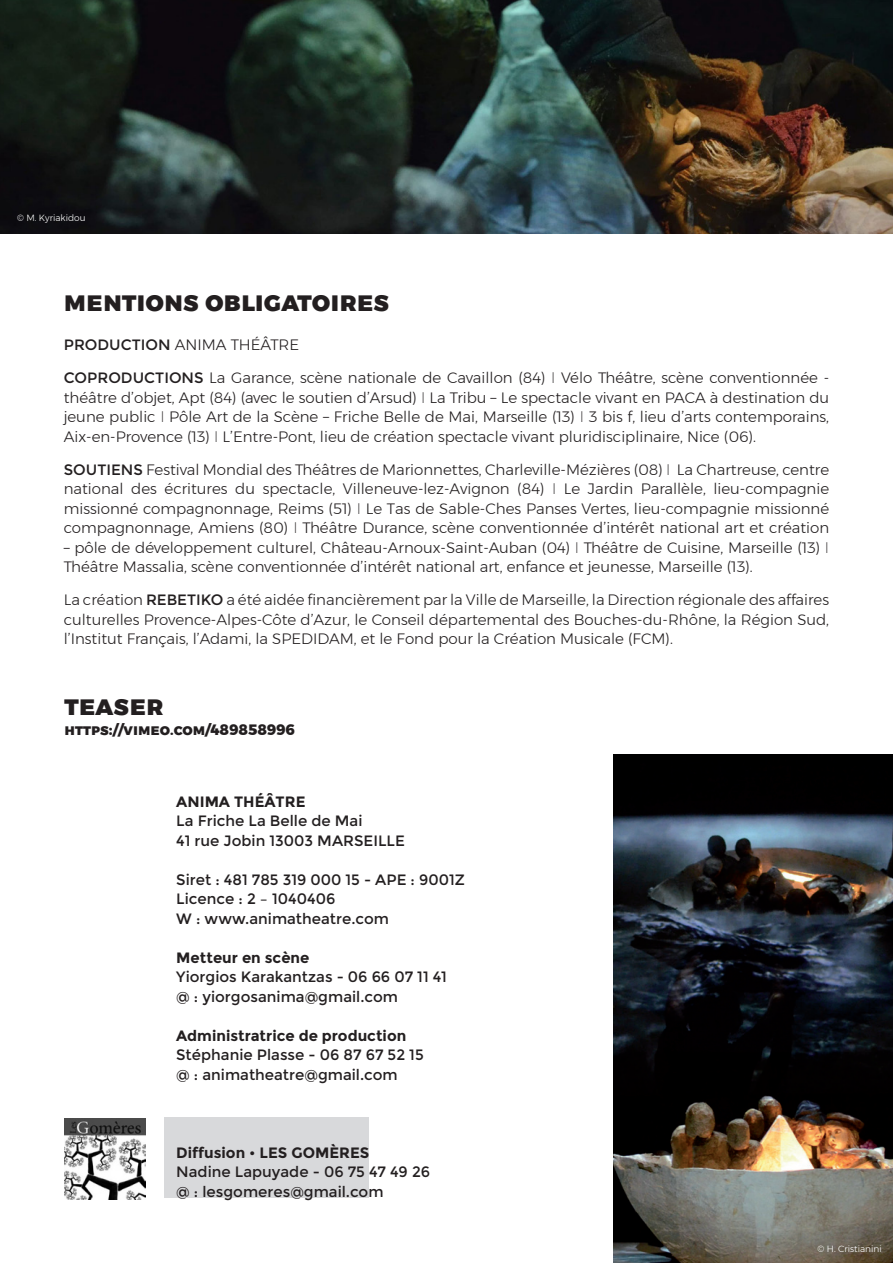
<style>
.page{position:relative;width:893px;height:1263px;background:#fff}
.page>*{position:absolute;margin:0;border:0;box-sizing:border-box;transform-origin:0 0}
.t1{font:800 27px "Montserrat";color:#231f20}
.t2{font:300 15px/19.5px "Montserrat";color:#231f20;text-align:justify}
.t3{font:15px "Montserrat";color:#231f20}
.t4{font:700 15px "Montserrat";color:#231f20}
.t5{font:800 15px "Montserrat";color:#231f20}
.t6{font:300 9px "Montserrat";color:#fff}
.s1{font-weight:400}
.s2{font-weight:200}
</style>
<div class="page">
<img style="left:0;top:0;width:893px;height:234px">
<img style="left:613px;top:755px;width:280px;height:508px">
<div style="left:165px;top:1117px;width:204px;height:81px;background:#d8d9db"></div>
<img style="left:65px;top:1118px;width:81px;height:81px">
<p class="t6" style="left:17px;top:211px;width:70px">© M. Kyriakidou</p>
<p class="t1" style="left:64px;top:280px;width:327px">MENTIONS OBLIGATOIRES</p>
<p class="t2" style="left:64px;top:335px;width:237px"><span class="s1">PRODUCTION</span> ANIMA THÉÂTRE</p>
<p class="t2" style="left:64px;top:368px;width:767px"><span class="s1">COPRODUCTIONS</span> La Garance, scène nationale de Cavaillon (84) <span class="s2">I</span> Vélo Théâtre, scène conventionnée - théâtre d’objet, Apt (84) (avec le soutien d’Arsud) <span class="s2">I</span> La Tribu – Le spectacle vivant en PACA à destination du jeune public <span class="s2">I</span> Pôle Art de la Scène – Friche Belle de Mai, Marseille (13) <span class="s2">I</span> 3 bis f, lieu d’arts contemporains, Aix-en-Provence (13) <span class="s2">I</span> L’Entre-Pont, lieu de création spectacle vivant pluridisciplinaire, Nice (06).</p>
<p class="t2" style="left:64px;top:459px;width:767px"><span class="s1">SOUTIENS</span> Festival Mondial des Théâtres de Marionnettes, Charleville-Mézières (08) <span class="s2">I</span> La Chartreuse, centre national des écritures du spectacle, Villeneuve-lez-Avignon (84) <span class="s2">I</span> Le Jardin Parallèle, lieu-compagnie missionné compagnonnage, Reims (51) <span class="s2">I</span> Le Tas de Sable-Ches Panses Vertes, lieu-compagnie missionné compagnonnage, Amiens (80) <span class="s2">I</span> Théâtre Durance, scène conventionnée d’intérêt national art et création</p>
<p class="t2" style="left:64px;top:537px;width:767px">– pôle de développement culturel, Château-Arnoux-Saint-Auban (04) <span class="s2">I</span> Théâtre de Cuisine, Marseille (13) <span class="s2">I<br></span>Théâtre Massalia, scène conventionnée d’intérêt national art, enfance et jeunesse, Marseille (13).</p>
<p class="t2" style="left:64px;top:590px;width:767px">La création <span class="s1">REBETIKO</span> a été aidée financièrement par la Ville de Marseille, la Direction régionale des affaires culturelles Provence-Alpes-Côte d’Azur, le Conseil départemental des Bouches-du-Rhône, la Région Sud, l’Institut Français, l’Adami, la SPEDIDAM, et le Fond pour la Création Musicale (FCM).</p>
<p class="t1" style="left:65px;top:683px;width:101px">TEASER</p>
<p class="t5" style="left:65px;top:717px;width:232px">HTTPS://VIMEO.COM/489858996</p>
<p class="t4" style="left:176px;top:792px;width:131px">ANIMA THÉÂTRE</p>
<p class="t3" style="left:176px;top:812px;width:188px">La Friche La Belle de Mai</p>
<p class="t3" style="left:176px;top:831px;width:230px">41 rue Jobin 13003 MARSEILLE</p>
<p class="t3" style="left:176px;top:870px;width:290px">Siret : 481 785 319 000 15 - APE : 9001Z</p>
<p class="t3" style="left:176px;top:890px;width:160px">Licence : 2 – 1040406</p>
<p class="t3" style="left:176px;top:909px;width:214px">W : www.animatheatre.com</p>
<p class="t4" style="left:176px;top:948px;width:135px">Metteur en scène</p>
<p class="t3" style="left:176px;top:968px;width:272px">Yiorgios Karakantzas - 06 66 07 11 41</p>
<p class="t3" style="left:176px;top:987px;width:223px">@ : yiorgosanima@gmail.com</p>
<p class="t4" style="left:176px;top:1026px;width:232px">Administratrice de production</p>
<p class="t3" style="left:176px;top:1046px;width:249px">Stéphanie Plasse - 06 87 67 52 15</p>
<p class="t3" style="left:176px;top:1065px;width:223px">@ : animatheatre@gmail.com</p>
<p class="t4" style="left:176px;top:1143px;width:195px">Diffusion <span class="s1">•</span> LES GOMÈRES</p>
<p class="t3" style="left:176px;top:1163px;width:255px">Nadine Lapuyade - 06 75 47 49 26</p>
<p class="t3" style="left:176px;top:1182px;width:209px">@ : lesgomeres@gmail.com</p>
<p class="t6" style="left:817px;top:1241px;width:66px">© H. Cristianini</p>
</div>
